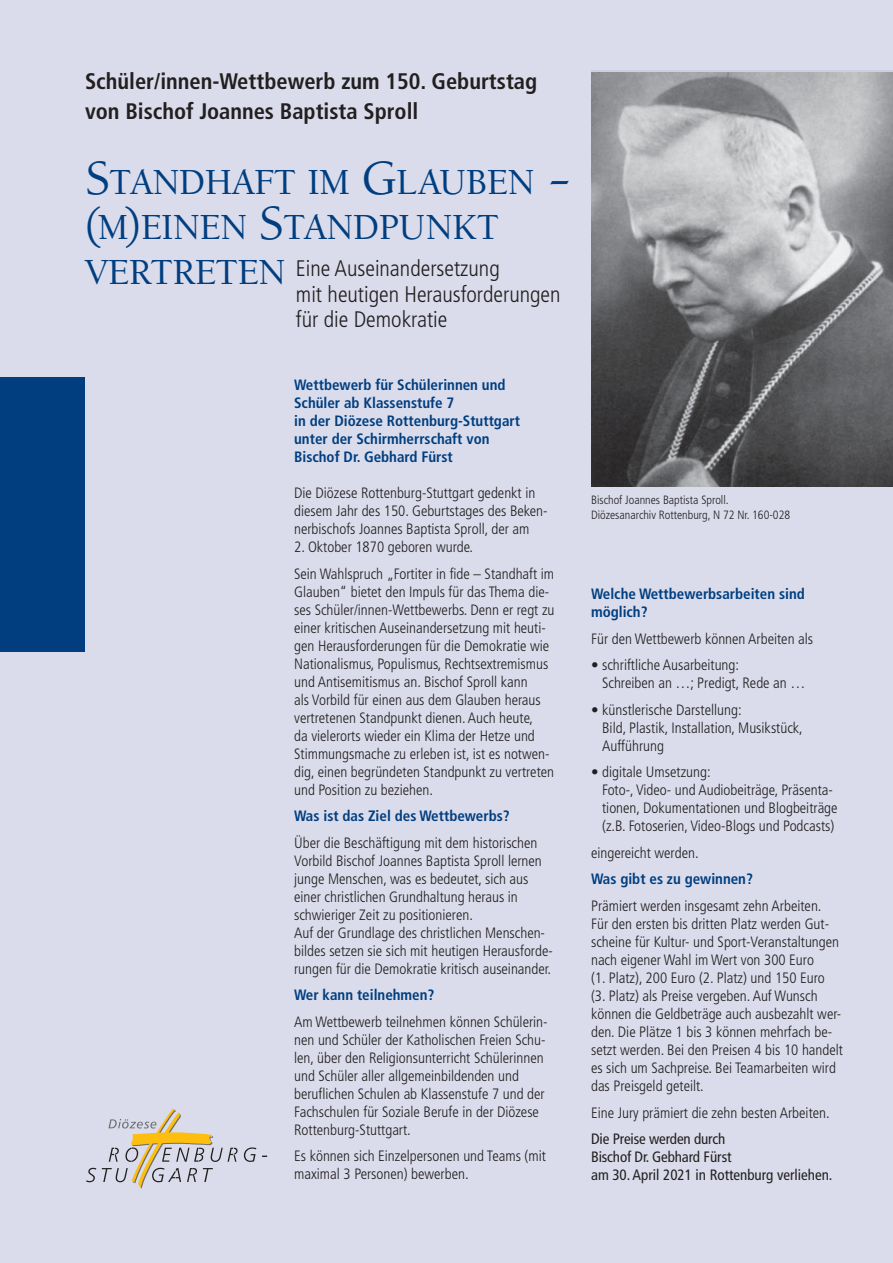
<style>
.page{position:relative;width:893px;height:1263px;background:#dadceb}
.page>*{position:absolute;margin:0;border:0;box-sizing:border-box;transform-origin:0 0}
.t1{font:500 36px/45px "Berkeley Old Style Itc T";color:#003e80}
.t2{font:300 condensed 22.5px/25.5px "Frutiger";color:#231f20}
.t3{font:700 condensed 22.5px/30px "Frutiger";color:#231f20}
.t4{font:300 condensed 15px/18px "Frutiger";color:#231f20}
.t5{font:700 condensed 15px/18px "Frutiger";color:#003e80}
.t6{font:condensed 15px/18px "Frutiger";color:#231f20}
.t7{font:300 condensed 12px/15px "Frutiger";color:#231f20}
.s1{font-size:48px}
.s2{font-family:"Berkeley Old Style Itc T";font-weight:500;font-stretch:normal;font-size:36px;color:#003e80}
</style>
<div class="page">
<img style="left:592px;top:72px;width:301px;height:414px">
<svg style="left:86px;top:1168px;width:10px;height:14px"></svg>
<svg style="left:244px;top:1147px;width:12px;height:15px"></svg>
<svg style="left:102px;top:1109px;width:136px;height:79px"></svg>
<div style="left:0;top:377px;width:85px;height:274px;background:#003e80"></div>
<h2 class="t3" style="left:85px;top:68px;width:454px">Schüler/innen-Wettbewerb zum 150. Geburtstag von Bischof Joannes Baptista Sproll</h2>
<h1 class="t1" style="left:85px;top:164px;width:489px"><span class="s1">S</span>TANDHAFT IM <span class="s1">G</span>LAUBEN <span class="s1">– (</span>M<span class="s1">)</span>EINEN <span class="s1">S</span>TANDPUNKT</h1>
<h2 class="t2" style="left:296px;top:257px;width:266px;text-indent:-211px"><span class="s2">VERTRETEN</span> Eine Auseinandersetzung<br>mit heutigen Herausforderungen für die Demokratie</h2>
<p class="t5" style="left:294px;top:377px;width:227px">Wettbewerb für Schülerinnen und<br>Schüler ab Klassenstufe 7<br>in der Diözese Rottenburg-Stuttgart unter der Schirmherrschaft von<br>Bischof Dr. Gebhard Fürst</p>
<p class="t4" style="left:294px;top:485px;width:255px">Die Diözese Rottenburg-Stuttgart gedenkt in diesem Jahr des 150. Geburtstages des Beken&shy;nerbischofs Joannes Baptista Sproll, der am</p>
<p class="t4" style="left:294px;top:535px;width:262px;line-height:26.5px">2. Oktober 1870 geboren wurde.<br>Sein Wahlspruch „Fortiter in fide – Standhaft im</p>
<p class="t4" style="left:294px;top:583px;width:262px">Glauben“ bietet den Impuls für das Thema die&shy;ses Schüler/innen-Wettbewerbs. Denn er regt zu einer kritischen Auseinandersetzung mit heuti&shy;gen Herausforderungen für die Demokratie wie Nationalismus, Populismus, Rechtsextremismus und Antisemitismus an. Bischof Sproll kann<br>als Vorbild für einen aus dem Glauben heraus vertretenen Standpunkt dienen. Auch heute,<br>da vielerorts wieder ein Klima der Hetze und Stimmungsmache zu erleben ist, ist es notwen&shy;dig, einen begründeten Standpunkt zu vertreten und Position zu beziehen.</p>
<p class="t5" style="left:294px;top:808px;width:217px">Was ist das Ziel des Wettbewerbs?</p>
<p class="t4" style="left:294px;top:834px;width:260px">Über die Beschäftigung mit dem historischen Vorbild Bischof Joannes Baptista Sproll lernen junge Menschen, was es bedeutet, sich aus einer christlichen Grundhaltung heraus in schwieriger Zeit zu positionieren.<br>Auf der Grundlage des christlichen Menschen&shy;bildes setzen sie sich mit heutigen Herausforde&shy;rungen für die Demokratie kritisch auseinander.</p>
<p class="t5" style="left:294px;top:987px;width:142px">Wer kann teilnehmen?</p>
<p class="t4" style="left:294px;top:1013px;width:255px">Am Wettbewerb teilnehmen können Schülerin&shy;nen und Schüler der Katholischen Freien Schu&shy;len, über den Religionsunterricht Schülerinnen und Schüler aller allgemeinbildenden und beruflichen Schulen ab Klassenstufe 7 und der Fachschulen für Soziale Berufe in der Diözese Rottenburg-Stuttgart.</p>
<p class="t4" style="left:294px;top:1148px;width:253px">Es können sich Einzelpersonen und Teams (mit maximal 3 Personen) bewerben.</p>
<p class="t7" style="left:591px;top:493px;width:201px">Bischof Joannes Baptista Sproll.<br>Diözesanarchiv Rottenburg, N 72 Nr. 160-028</p>
<p class="t5" style="left:591px;top:586px;width:215px">Welche Wettbewerbsarbeiten sind möglich?</p>
<p class="t4" style="left:591px;top:631px;width:224px">Für den Wettbewerb können Arbeiten als</p>
<p class="t4" style="left:602px;top:657px;width:205px;text-indent:-11px">• schriftliche Ausarbeitung:<br>Schreiben an …; Predigt, Rede an …</p>
<p class="t4" style="left:602px;top:702px;width:202px;text-indent:-11px">• künstlerische Darstellung:<br>Bild, Plastik, Installation, Musikstück,<br>Aufführung</p>
<p class="t4" style="left:602px;top:764px;width:237px;text-indent:-11px">• digitale Umsetzung:<br>Foto-, Video- und Audiobeiträge, Präsenta&shy;tionen, Dokumentationen und Blogbeiträge (z.B. Fotoserien, Video-Blogs und Podcasts)</p>
<p class="t4" style="left:591px;top:845px;width:109px">eingereicht werden.</p>
<p class="t5" style="left:591px;top:871px;width:163px">Was gibt es zu gewinnen?</p>
<p class="t4" style="left:591px;top:898px;width:253px">Prämiert werden insgesamt zehn Arbeiten.<br>Für den ersten bis dritten Platz werden Gut&shy;scheine für Kultur- und Sport-Veranstaltungen nach eigener Wahl im Wert von 300 Euro<br>(1. Platz), 200 Euro (2. Platz) und 150 Euro (3. Platz) als Preise vergeben. Auf Wunsch können die Geldbeträge auch ausbezahlt wer&shy;den. Die Plätze 1 bis 3 können mehrfach be&shy;setzt werden. Bei den Preisen 4 bis 10 handelt es sich um Sachpreise. Bei Teamarbeiten wird das Preisgeld geteilt.</p>
<p class="t4" style="left:591px;top:1104px;width:240px">Eine Jury prämiert die zehn besten Arbeiten.</p>
<p class="t6" style="left:591px;top:1131px;width:243px">Die Preise werden durch<br>Bischof Dr. Gebhard Fürst<br>am 30. April 2021 in Rottenburg verliehen.</p>
</div>
